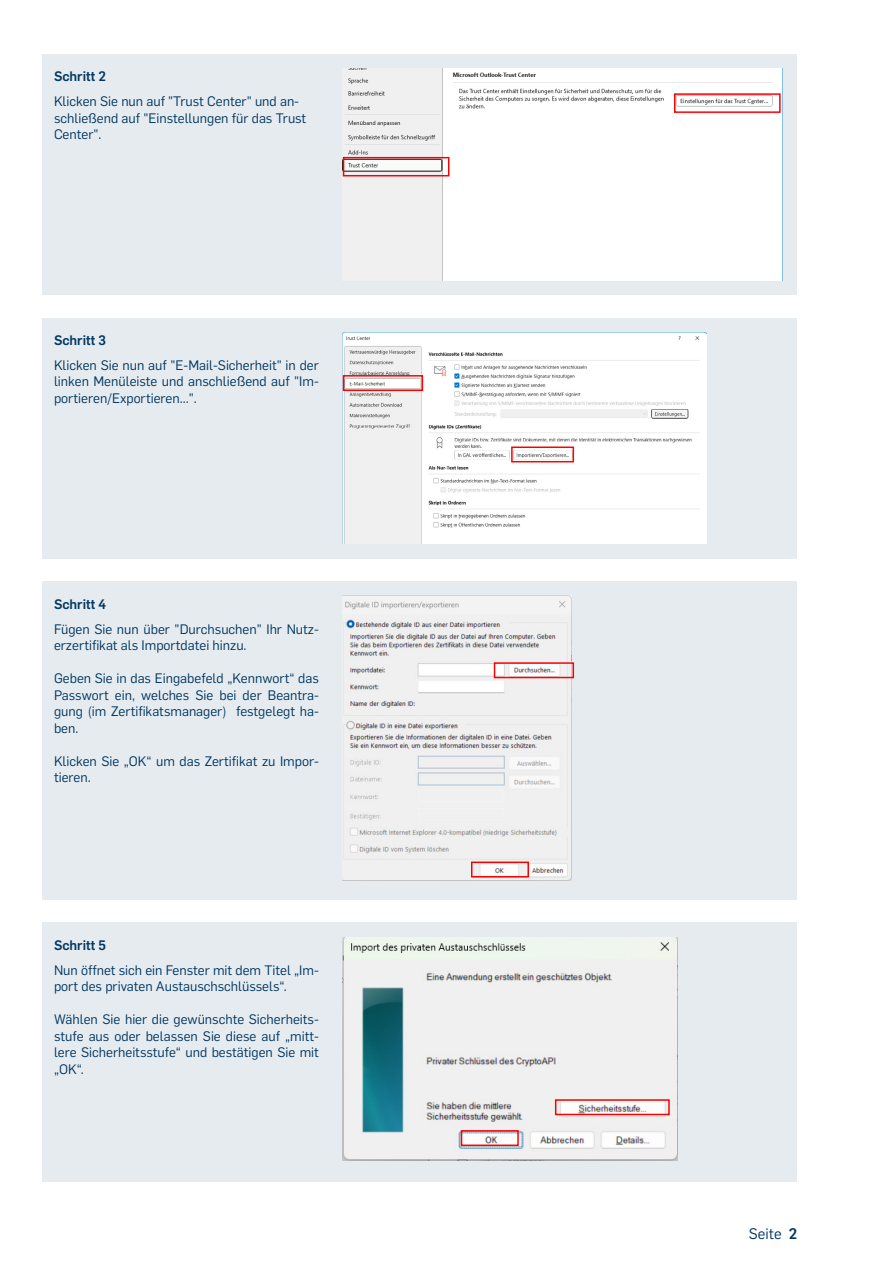
<style>
.page{position:relative;width:893px;height:1263px;background:#fff}
.page>*{position:absolute;margin:0;border:0;box-sizing:border-box;transform-origin:0 0}
.t1{font:15px "Rub Flama";color:#003761}
.t2{font:13.5px/16.5px "Rub Flama";color:#003761}
.t3{font:700 13.5px "Rub Flama";color:#003761}
.s1{font-weight:700}
</style>
<div class="page">
<div style="left:43px;top:54px;width:754px;height:241px;background:#e6ebef"></div>
<img style="left:343px;top:68px;width:439px;height:212px">
<div style="left:43px;top:318px;width:754px;height:240px;background:#e6ebef"></div>
<img style="left:343px;top:332px;width:363px;height:212px">
<div style="left:43px;top:581px;width:754px;height:318px;background:#e6ebef"></div>
<img style="left:343px;top:596px;width:228px;height:284px">
<div style="left:343px;top:157px;width:106px;height:19px;border:2px solid #f00"></div>
<div style="left:674px;top:93px;width:107px;height:20px;border:2px solid #f00"></div>
<div style="left:343px;top:375px;width:80px;height:16px;border:2px solid #f00"></div>
<div style="left:511px;top:446px;width:63px;height:16px;border:2px solid #f00"></div>
<div style="left:494px;top:662px;width:80px;height:16px;border:2px solid #f00"></div>
<div style="left:471px;top:861px;width:58px;height:16px;border:2px solid #f00"></div>
<div style="left:43px;top:922px;width:754px;height:260px;background:#e6ebef"></div>
<img style="left:343px;top:937px;width:335px;height:223px">
<div style="left:461px;top:1130px;width:58px;height:16px;border:2px solid #f00"></div>
<div style="left:555px;top:1099px;width:115px;height:16px;border:2px solid #f00"></div>
<p class="t3" style="left:54px;top:67px;width:54px">Schritt 2</p>
<p class="t2" style="left:54px;top:92px;width:254px">Klicken Sie nun auf "Trust Center" und an&shy;schließend auf "Einstellungen für das Trust<br>Center".</p>
<p class="t3" style="left:54px;top:330px;width:54px">Schritt 3</p>
<p class="t2" style="left:54px;top:356px;width:266px;text-align:justify">Klicken Sie nun auf "E-Mail-Sicherheit" in der linken Menüleiste und anschließend auf "Im&shy;portieren/Exportieren...".</p>
<p class="t3" style="left:54px;top:594px;width:54px">Schritt 4</p>
<p class="t2" style="left:54px;top:620px;width:266px">Fügen Sie nun über "Durchsuchen" Ihr Nutz&shy;erzertifikat als Importdatei hinzu.</p>
<p class="t2" style="left:54px;top:669px;width:266px;text-align:justify">Geben Sie in das Eingabefeld „Kennwort“ das Passwort ein, welches Sie bei der Beantra&shy;gung (im Zertifikatsmanager) festgelegt ha&shy;ben.</p>
<p class="t2" style="left:54px;top:752px;width:266px">Klicken Sie „OK“ um das Zertifikat zu Impor&shy;tieren.</p>
<p class="t3" style="left:54px;top:935px;width:54px">Schritt 5</p>
<p class="t2" style="left:54px;top:961px;width:266px">Nun öffnet sich ein Fenster mit dem Titel „Im&shy;port des privaten Austauschschlüssels“.</p>
<p class="t2" style="left:54px;top:1010px;width:266px;text-align:justify">Wählen Sie hier die gewünschte Sicherheits&shy;stufe aus oder belassen Sie diese auf „mitt&shy;lere Sicherheitsstufe“ und bestätigen Sie mit „OK“.</p>
<p class="t1" style="left:749px;top:1223px;width:50px">Seite <span class="s1">2</span></p>
</div>
